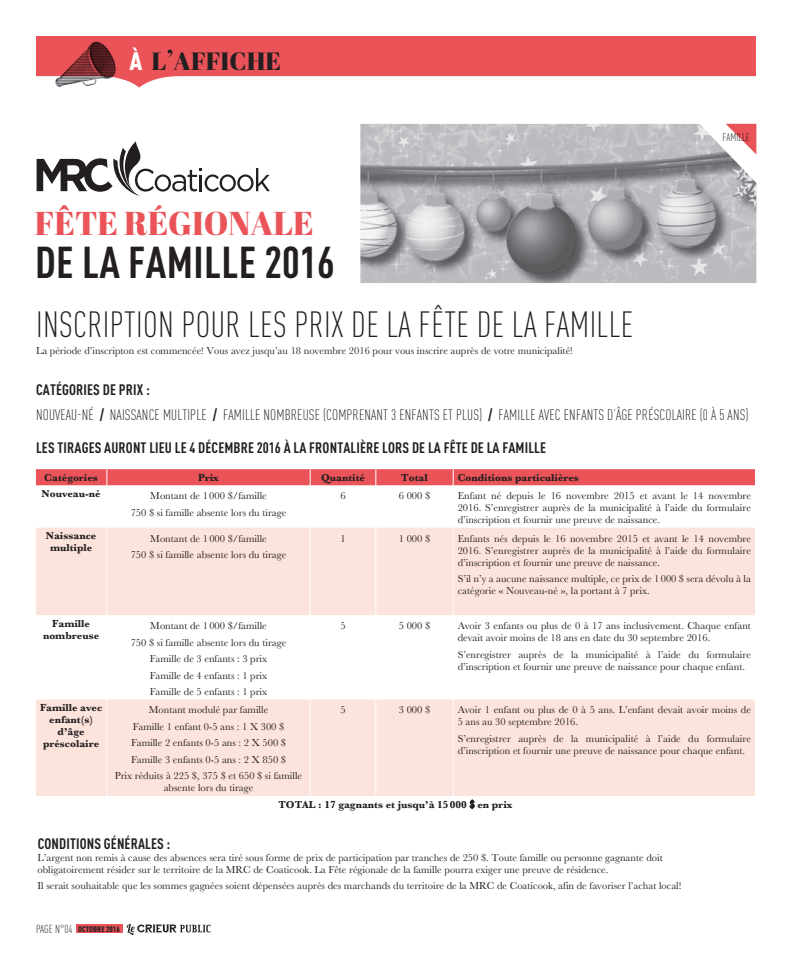
<style>
.page{position:relative;width:792px;height:972px;background:#fff}
.page>*{position:absolute;margin:0;border:0;box-sizing:border-box;transform-origin:0 0}
.t1{font:700 condensed 44px "DINOT";letter-spacing:.01em;color:#231f20}
.t2{font:300 condensed 36px "DINOT";color:#231f20}
.t3{font:33px "Abril Fatface";color:#ea5459}
.t4{font:25px "Abril Fatface";color:#231f20}
.t5{font:300 condensed 15px/25.5px "DINOT";letter-spacing:.01em;color:#231f20}
.t6{font:700 condensed 15px "DINOT";letter-spacing:.01em;color:#231f20}
.t7{font:300 condensed 11.5px "DINOT";color:#231f20}
.t8{font:300 condensed 11px "DINOT";letter-spacing:.01em;color:#231f20}
.t9{font:10.5px/12px "Baskerville";color:#231f20}
.t10{font:700 10.5px/12px "Baskerville";color:#231f20;text-align:center}
.t11{font:900 condensed 8px "DINOT";letter-spacing:.01em;color:#231f20}
.s1{font-family:"DINOT";font-weight:900;font-stretch:condensed;color:#fff}
.s2{font-size:28px}
.s3{font-weight:700}
.s4{font-family:"Bask Old Face"}
.s5{font-family:"Bask Old Face";font-weight:400}
.s6{font-weight:300;font-size:11.5px}
</style>
<div class="page">
<svg style="left:36px;top:36px;width:720px;height:52px;fill:#ea5459"></svg>
<div style="left:76px;top:924px;width:46px;height:9px;background:#ea5459"></div>
<svg style="left:127px;top:924px;width:84px;height:11px"></svg>
<img style="left:55px;top:41px;width:62px;height:47px">
<svg style="left:36px;top:528px;width:719px;height:268px;fill:#fce3dc"></svg>
<svg style="left:35px;top:469px;width:721px;height:16px;background:#ea575c"></svg>
<hr style="left:106px;top:528px;width:1px;height:87px;background:#fff">
<hr style="left:310px;top:528px;width:1px;height:87px;background:#fff">
<hr style="left:375px;top:528px;width:1px;height:87px;background:#fff">
<hr style="left:453px;top:528px;width:1px;height:87px;background:#fff">
<hr style="left:106px;top:615px;width:1px;height:85px;background:#fff">
<hr style="left:310px;top:615px;width:1px;height:85px;background:#fff">
<hr style="left:375px;top:615px;width:1px;height:85px;background:#fff">
<hr style="left:453px;top:615px;width:1px;height:85px;background:#fff">
<hr style="left:106px;top:700px;width:1px;height:96px;background:#fff">
<hr style="left:310px;top:700px;width:1px;height:96px;background:#fff">
<hr style="left:375px;top:700px;width:1px;height:96px;background:#fff">
<hr style="left:453px;top:700px;width:1px;height:96px;background:#fff">
<svg style="left:470px;top:799px;width:5px;height:10px"></svg>
<img style="left:360px;top:124px;width:396px;height:159px">
<svg style="left:37px;top:141px;width:233px;height:55px"></svg>
<h3 class="t4" style="left:129px;top:44px;width:153px"><span class="s1">À</span> L<span class="s2">’</span>AFFICHE</h3>
<h3 class="t3" style="left:35px;top:200px;width:238px">FÊTE RÉGIONALE</h3>
<h1 class="t1" style="left:35px;top:236px;width:301px">DE LA FAMILLE 2016</h1>
<p class="t8" style="left:723px;top:131px;width:29px">FAMILLE</p>
<h2 class="t2" style="left:36px;top:304px;width:51px">INSCRIPTION</h2>
<h2 class="t2" style="left:181px;top:304px;width:15px">POUR</h2>
<h2 class="t2" style="left:248px;top:304px;width:184px">LES PRIX DELAFÊTE</h2>
<h2 class="t2" style="left:477px;top:304px;width:81px">DELAFAMILLE</h2>
<p class="t9" style="left:36px;top:344px;width:538px">La période d’inscripton est commencée! Vous avez jusqu’au 18 novembre 2016 pour vous inscrire auprès de votre municipalité!</p>
<h3 class="t5" style="left:36px;top:377px;width:714px"><span class="s3">CATÉGORIES DE PRIX :<br></span>NOUVEAU-NÉ <span class="s3">/</span> NAISSANCE MULTIPLE <span class="s3">/</span> FAMILLE NOMBREUSE (COMPRENANT 3 ENFANTS ET PLUS) <span class="s3">/</span> FAMILLE AVEC ENFANTS D’ÂGE PRÉSCOLAIRE (0 À 5 ANS)</h3>
<h3 class="t6" style="left:36px;top:438px;width:77px">LES TIRAGESAURONT</h3>
<h3 class="t6" style="left:149px;top:438px;width:7px">LIEU</h3>
<h3 class="t6" style="left:175px;top:438px;width:32px">LE 4 DÉCEMBRE</h3>
<h3 class="t6" style="left:257px;top:438px;width:60px">2016 À LA FRONTALI</h3>
<h3 class="t6" style="left:360px;top:438px;width:30px">ÈRE LORS</h3>
<h3 class="t6" style="left:412px;top:438px;width:98px">DELAFÊTEDELAFAMILLE</h3>
<p class="t10" style="left:44px;top:471px;width:55px">Catégories</p>
<p class="t10" style="left:198px;top:471px;width:22px">Prix</p>
<p class="t10" style="left:321px;top:471px;width:45px">Quantité</p>
<p class="t10" style="left:401px;top:471px;width:28px">Total</p>
<p class="t10" style="left:458px;top:471px;width:123px">Conditions particulières</p>
<p class="t10" style="left:42px;top:487px;width:60px">Nouveau-né</p>
<p class="t9" style="left:131px;top:488px;width:157px;line-height:16.5px;text-align:center">Montant de 1000 <span class="s4">$</span>/famille<br>750 <span class="s4">$</span> si famille absente lors du tirage</p>
<p class="t9" style="left:340px;top:490px;width:7px">6</p>
<p class="t9" style="left:399px;top:490px;width:33px">6 000 <span class="s4">$</span></p>
<p class="t9" style="left:458px;top:490px;width:295px;text-align:justify">Enfant né depuis le 16 novembre 2015 et avant le 14 novembre 2016. S’enregistrer auprès de la municipalité à l’aide du formulaire d’inscription et fournir une preuve de naissance.</p>
<p class="t10" style="left:46px;top:530px;width:52px">Naissance multiple</p>
<p class="t9" style="left:131px;top:530px;width:157px;line-height:16.5px;text-align:center">Montant de 1000 <span class="s4">$</span>/famille<br>750 <span class="s4">$</span> si famille absente lors du tirage</p>
<p class="t9" style="left:340px;top:532px;width:7px">1</p>
<p class="t9" style="left:399px;top:532px;width:33px">1 000 <span class="s4">$</span></p>
<p class="t9" style="left:458px;top:532px;width:295px;text-align:justify">Enfants nés depuis le 16 novembre 2015 et avant le 14 novembre 2016. S’enregistrer auprès de la municipalité à l’aide du formulaire d’inscription et fournir une preuve de naissance.</p>
<p class="t9" style="left:458px;top:573px;width:295px">S’il n’y a aucune naissance multiple, ce prix de 1 000 <span class="s4">$</span> sera dévolu à la catégorie « Nouveau-né », la portant à 7 prix.</p>
<p class="t10" style="left:43px;top:617px;width:58px">Famille nombreuse</p>
<p class="t9" style="left:131px;top:618px;width:157px;line-height:16.5px;text-align:center">Montant de 1000 <span class="s4">$</span>/famille<br>750 <span class="s4">$</span> si famille absente lors du tirage<br>Famille de 3 enfants : 3 prix<br>Famille de 4 enfants : 1 prix<br>Famille de 5 enfants : 1 prix</p>
<p class="t9" style="left:340px;top:620px;width:7px">5</p>
<p class="t9" style="left:399px;top:620px;width:33px">5 000 <span class="s4">$</span></p>
<p class="t9" style="left:458px;top:620px;width:295px">Avoir 3 enfants ou plus de 0 à 17 ans inclusivement. Chaque enfant devait avoir moins de 18 ans en date du 30 septembre 2016.</p>
<p class="t9" style="left:458px;top:648px;width:295px">S’enregistrer auprès de la municipalité à l’aide du formulaire d’inscription et fournir une preuve de naissance pour chaque enfant.</p>
<p class="t10" style="left:40px;top:702px;width:64px">Famille avec enfant(s) d’âge préscolaire</p>
<p class="t9" style="left:115px;top:702px;width:189px;line-height:16.5px;text-align:center">Montant modulé par famille<br>Famille 1 enfant 0-5 ans : 1 X 300 <span class="s4">$<br></span>Famille 2 enfants 0-5 ans : 2 X 500 <span class="s4">$ </span>Famille 3 enfants 0-5 ans : 2 X 850 <span class="s4">$<br></span>Prix réduits à 225 <span class="s4">$</span>, 375 <span class="s4">$</span> et 650 <span class="s4">$</span> si famille</p>
<p class="t9" style="left:164px;top:782px;width:91px">absente lors du tirage</p>
<p class="t9" style="left:340px;top:704px;width:7px">5</p>
<p class="t9" style="left:399px;top:704px;width:33px">3 000 <span class="s4">$</span></p>
<p class="t9" style="left:458px;top:704px;width:295px">Avoir 1 enfant ou plus de 0 à 5 ans. L’enfant devait avoir moins de<br>5 ans au 30 septembre 2016.</p>
<p class="t9" style="left:458px;top:733px;width:295px">S’enregistrer auprès de la municipalité à l’aide du formulaire d’inscription et fournir une preuve de naissance pour chaque enfant.</p>
<p class="t10" style="left:278px;top:798px;width:235px">TOTAL : 17 gagnants et jusqu’à 15000 <span class="s5">$</span> en prix</p>
<h3 class="t6" style="left:38px;top:835px;width:8px">CONDITIONS</h3>
<h3 class="t6" style="left:104px;top:835px;width:15px">GÉNÉRALES</h3>
<h3 class="t6" style="left:167px;top:835px;width:5px">:</h3>
<p class="t9" style="left:38px;top:852px;width:627px">L’argent non remis à cause des absences sera tiré sous forme de prix de participation par tranches de 250 <span class="s4">$</span>. Toute famille ou personne gagnante doit obligatoirement résider sur le territoire de la MRC de Coaticook. La Fête régionale de la famille pourra exiger une preuve de résidence.</p>
<p class="t9" style="left:38px;top:880px;width:645px">Il serait souhaitable que les sommes gagnées soient dépensées auprès des marchands du territoire de la MRC de Coaticook, afin de favoriser l’achat local!</p>
<p class="t7" style="left:36px;top:922px;width:5px">PAGE</p>
<p class="t11" style="left:55px;top:924px;width:66px"><span class="s6">N°04</span> OCTOBRE 2016</p>
</div>
